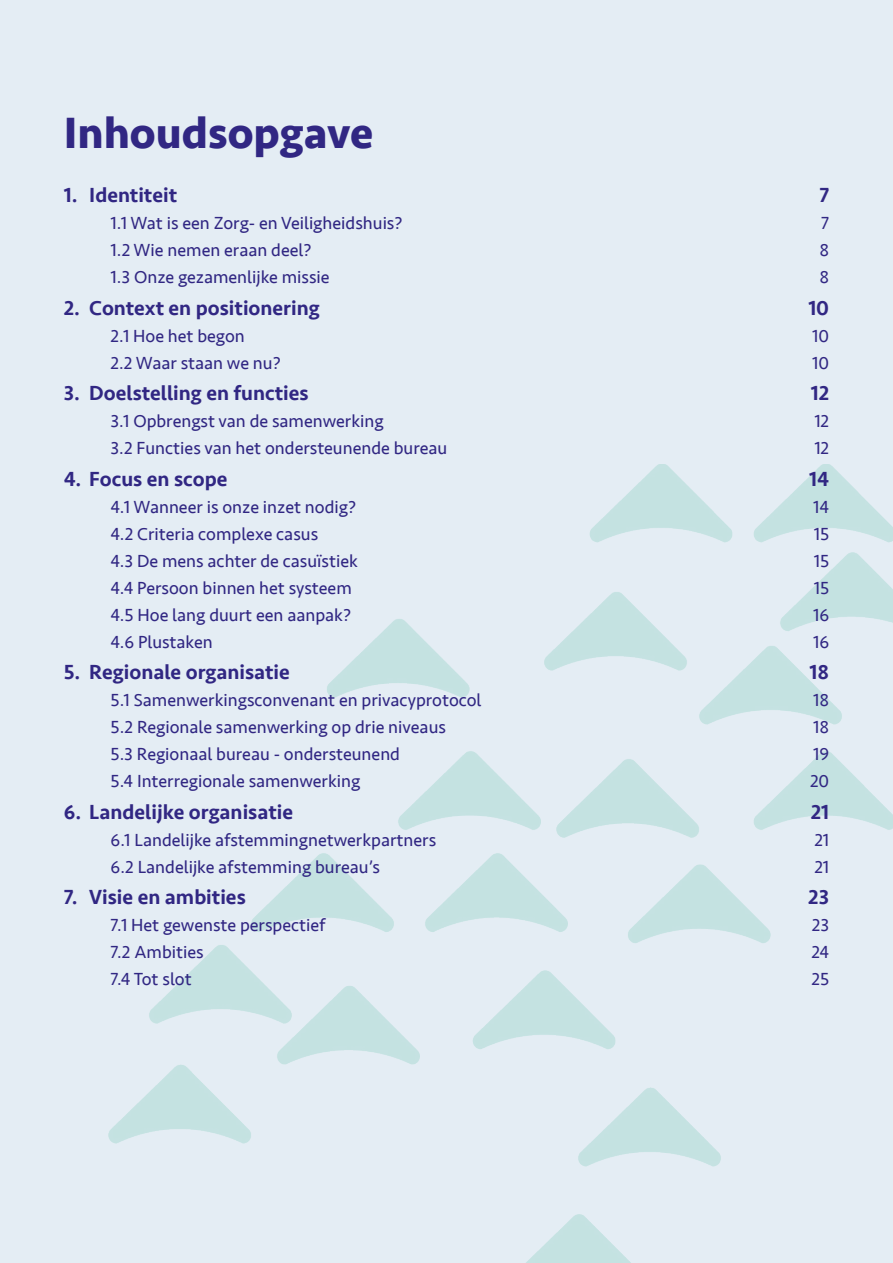
<style>
.page{position:relative;width:893px;height:1263px;background:#e4edf4}
.page>*{position:absolute;margin:0;border:0;box-sizing:border-box;transform-origin:0 0}
.t1{font:700 45px "Seravek";color:#312783}
.t2{font:500 21px "Seravek";color:#312783}
.t3{font:18px "Seravek";color:#312783}
</style>
<div class="page">
<img style="left:108px;top:464px;width:785px;height:799px">
<h1 class="t1" style="left:64px;top:97px;width:311px">Inhoudsopgave</h1>
<p class="t2" style="left:64px;top:182px;width:115px">1. Identiteit</p>
<p class="t2" style="left:819px;top:182px;width:11px">7</p>
<p class="t3" style="left:111px;top:209px;width:294px">1.1 Wat is een Zorg- en Veiligheidshuis?</p>
<p class="t3" style="left:821px;top:209px;width:10px">7</p>
<p class="t3" style="left:111px;top:236px;width:203px">1.2 Wie nemen eraan deel?</p>
<p class="t3" style="left:819px;top:236px;width:11px">8</p>
<p class="t3" style="left:111px;top:263px;width:221px">1.3 Onze gezamenlijke missie</p>
<p class="t3" style="left:819px;top:263px;width:11px">8</p>
<p class="t2" style="left:64px;top:295px;width:258px">2. Context en positionering</p>
<p class="t2" style="left:808px;top:295px;width:22px">10</p>
<p class="t3" style="left:111px;top:322px;width:136px">2.1 Hoe het begon</p>
<p class="t3" style="left:812px;top:322px;width:18px">10</p>
<p class="t3" style="left:111px;top:349px;width:172px">2.2 Waar staan we nu?</p>
<p class="t3" style="left:812px;top:349px;width:18px">10</p>
<p class="t2" style="left:64px;top:380px;width:246px">3. Doelstelling en functies</p>
<p class="t2" style="left:811px;top:380px;width:20px">12</p>
<p class="t3" style="left:111px;top:407px;width:275px">3.1 Opbrengst van de samenwerking</p>
<p class="t3" style="left:814px;top:407px;width:16px">12</p>
<p class="t3" style="left:111px;top:434px;width:338px">3.2 Functies van het ondersteunende bureau</p>
<p class="t3" style="left:814px;top:434px;width:16px">12</p>
<p class="t2" style="left:64px;top:466px;width:165px">4. Focus en scope</p>
<p class="t2" style="left:809px;top:466px;width:21px">14</p>
<p class="t3" style="left:111px;top:493px;width:247px">4.1 Wanneer is onze inzet nodig?</p>
<p class="t3" style="left:813px;top:493px;width:17px">14</p>
<p class="t3" style="left:111px;top:520px;width:209px">4.2 Criteria complexe casus</p>
<p class="t3" style="left:814px;top:520px;width:17px">15</p>
<p class="t3" style="left:111px;top:547px;width:249px">4.3 De mens achter de casuïstiek</p>
<p class="t3" style="left:814px;top:547px;width:17px">15</p>
<p class="t3" style="left:111px;top:574px;width:243px">4.4 Persoon binnen het systeem</p>
<p class="t3" style="left:814px;top:574px;width:17px">15</p>
<p class="t3" style="left:111px;top:601px;width:242px">4.5 Hoe lang duurt een aanpak?</p>
<p class="t3" style="left:813px;top:601px;width:18px">16</p>
<p class="t3" style="left:111px;top:628px;width:104px">4.6 Plustaken</p>
<p class="t3" style="left:813px;top:628px;width:18px">16</p>
<p class="t2" style="left:64px;top:659px;width:228px">5. Regionale organisatie</p>
<p class="t2" style="left:809px;top:659px;width:21px">18</p>
<p class="t3" style="left:111px;top:686px;width:373px">5.1 Samenwerkingsconvenant en privacyprotocol</p>
<p class="t3" style="left:813px;top:686px;width:18px">18</p>
<p class="t3" style="left:111px;top:713px;width:337px">5.2 Regionale samenwerking op drie niveaus</p>
<p class="t3" style="left:813px;top:713px;width:18px">18</p>
<p class="t3" style="left:111px;top:740px;width:291px">5.3 Regionaal bureau - ondersteunend</p>
<p class="t3" style="left:813px;top:740px;width:18px">19</p>
<p class="t3" style="left:111px;top:767px;width:251px">5.4 Interregionale samenwerking</p>
<p class="t3" style="left:810px;top:767px;width:21px">20</p>
<p class="t2" style="left:64px;top:799px;width:231px">6. Landelijke organisatie</p>
<p class="t2" style="left:811px;top:799px;width:20px">21</p>
<p class="t3" style="left:111px;top:826px;width:327px">6.1 Landelijke afstemmingnetwerkpartners</p>
<p class="t3" style="left:814px;top:826px;width:16px">21</p>
<p class="t3" style="left:111px;top:853px;width:271px">6.2 Landelijke afstemming bureau’s</p>
<p class="t3" style="left:814px;top:853px;width:16px">21</p>
<p class="t2" style="left:64px;top:884px;width:183px">7. Visie en ambities</p>
<p class="t2" style="left:808px;top:884px;width:22px">23</p>
<p class="t3" style="left:111px;top:911px;width:216px">7.1 Het gewenste perspectief</p>
<p class="t3" style="left:812px;top:911px;width:19px">23</p>
<p class="t3" style="left:111px;top:938px;width:95px">7.2 Ambities</p>
<p class="t3" style="left:811px;top:938px;width:19px">24</p>
<p class="t3" style="left:111px;top:965px;width:83px">7.4 Tot slot</p>
<p class="t3" style="left:811px;top:965px;width:19px">25</p>
</div>
